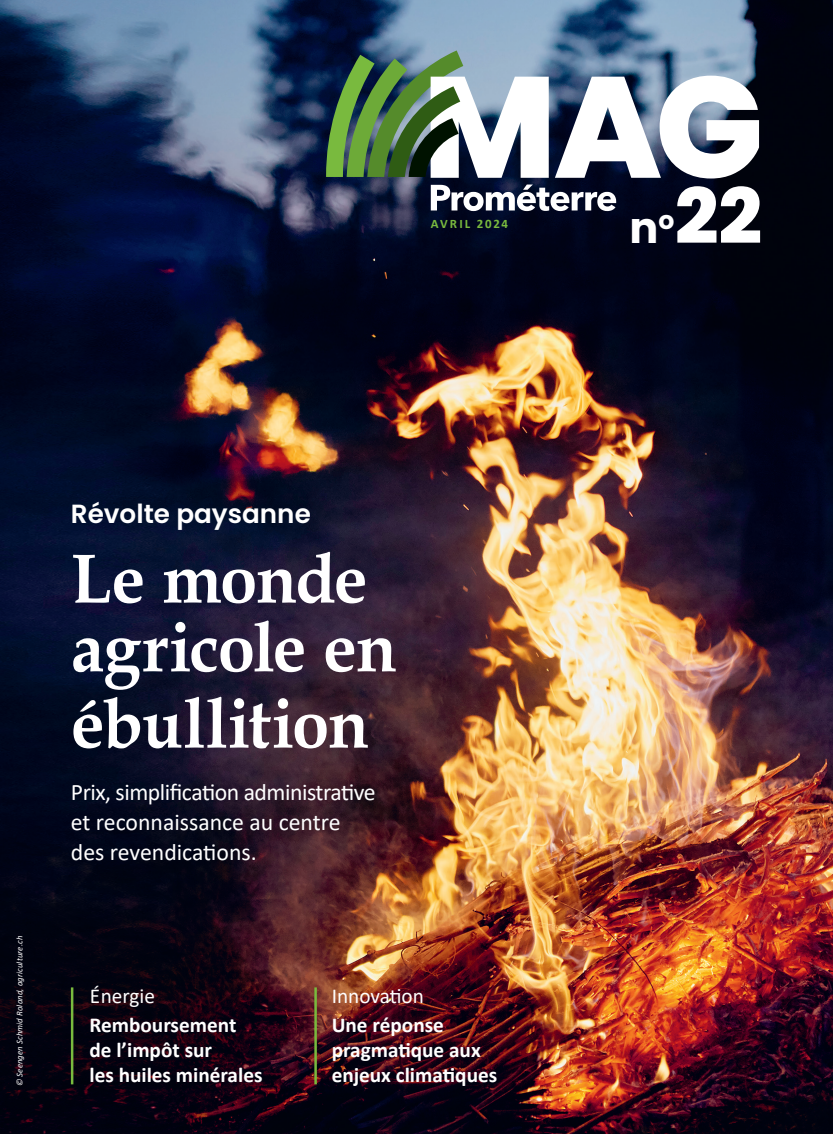
<style>
.page{position:relative;width:833px;height:1134px;background:#fff}
.page>*{position:absolute;margin:0;border:0;box-sizing:border-box;transform-origin:0 0}
.t1{font:800 76.62px "Poppins";color:#fff}
.titre{font:700 70px/68.8px "Book Antiqua";letter-spacing:-.02em;color:#fff;scale:.96 1}
.t2{font:700 43px "Poppins";color:#fff}
.titre-2{font:600 26.25px "Poppins";color:#fff}
.chapeau_article{font:23.75px/30px "Calibri";letter-spacing:-.01em;color:#fff}
.t3{font:700 21.25px/25px "Calibri";color:#fff}
.t4{font:21.25px "Calibri";color:#fff}
.t5{font:700 12.88px "Calibri";letter-spacing:.13em;color:#79ba3e}
.copyright{font:italic 8.75px "Calibri";letter-spacing:.015em;color:#fff}
</style>
<div class="page">
<img style="left:0;top:0;width:833px;height:1134px">
<svg style="left:555px;top:76px;width:204px;height:102px"></svg>
<svg style="left:326px;top:50px;width:223px;height:128px"></svg>
<svg style="left:431px;top:185px;width:185px;height:26px"></svg>
<hr style="left:71px;top:987px;width:2px;height:97px;background:#79ba3e">
<hr style="left:314px;top:987px;width:3px;height:97px;background:#79ba3e">
<p class="t1" style="left:675px;top:172px;width:89px">22</p>
<p class="t5" style="left:431px;top:214px;width:79px">AVRIL 2024</p>
<p class="t2" style="left:629px;top:203px;width:46px">n<sup>o</sup></p>
<p class="copyright" style="left:14px;top:1086px;width:152px;rotate:-90deg">© Seengen Schmid Roland, agriculture.ch</p>
<p class="titre-2" style="left:71px;top:499px;width:241px">Révolte paysanne</p>
<p class="titre" style="left:71px;top:544px;width:341px">Le monde agricole en</p>
<p class="titre" style="left:71px;top:689px;width:312px">ébullition</p>
<p class="chapeau_article" style="left:71px;top:776px;width:306px">Prix, simplification administrative et reconnaissance au centre des revendications.</p>
<p class="t4" style="left:90px;top:981px;width:67px">Énergie</p>
<p class="t3" style="left:89px;top:1012px;width:175px">Remboursement de l’impôt sur<br>les huiles minérales</p>
<p class="t4" style="left:332px;top:981px;width:94px">Innovation</p>
<p class="t3" style="left:332px;top:1012px;width:167px">Une réponse pragmatique aux enjeux climatiques</p>
</div>
